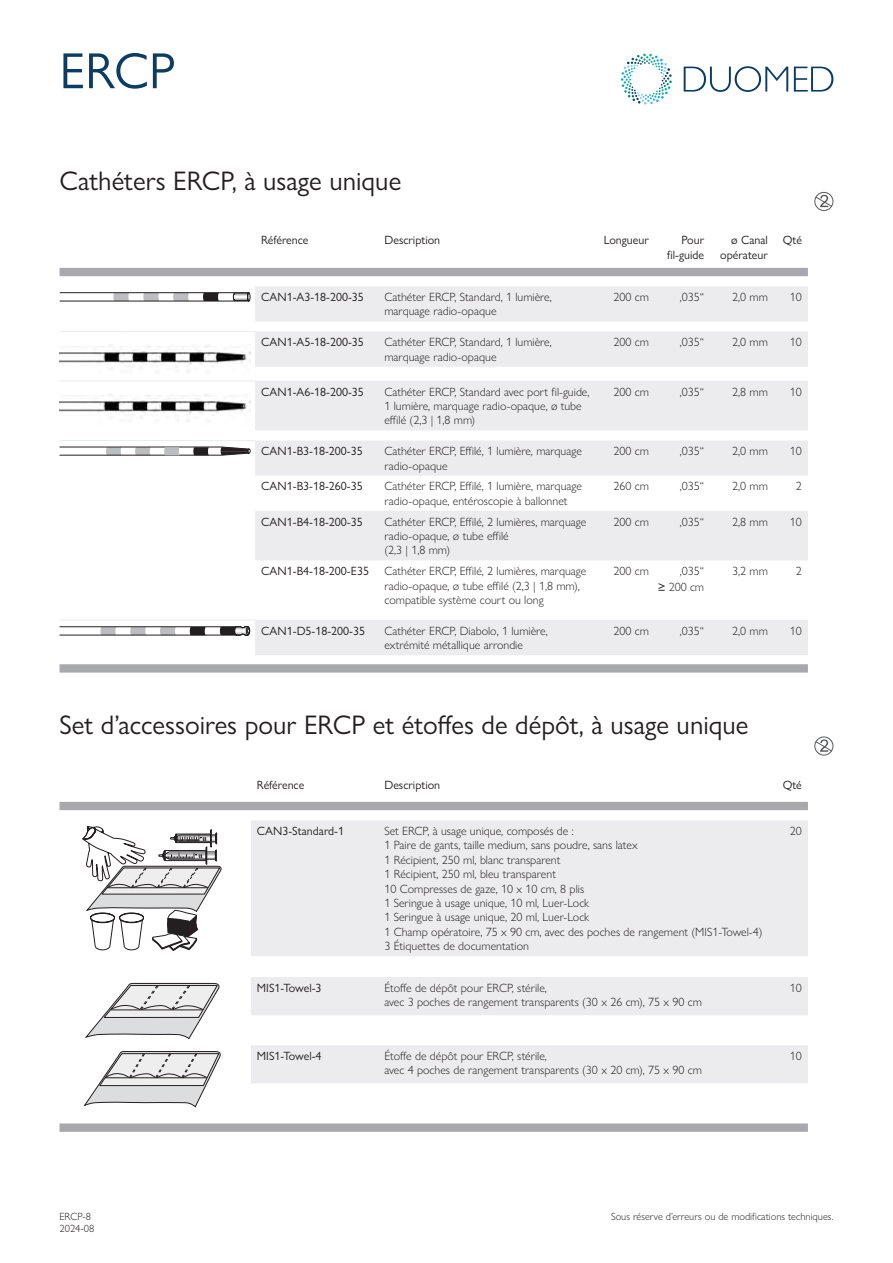
<style>
.page{position:relative;width:893px;height:1263px;background:#fff}
.page>*{position:absolute;margin:0;border:0;box-sizing:border-box;transform-origin:0 0}
.t1{font:51px "Gill Sans Nova";color:#0d3c63}
.Titel2{font:27px "Gill Sans Nova";color:#231f20}
.t2{font:300 12px/14.4px "Gill Sans Nova";color:#231f20}
.t3{font:12px "Gill Sans Nova";color:#231f20}
.t4{font:300 10.5px/12.6px "Gill Sans Nova";color:#231f20}
.s1{font-weight:400;font-size:13.5px}
</style>
<div class="page">
<svg style="left:621px;top:54px;width:51px;height:51px"></svg>
<svg style="left:684px;top:66px;width:149px;height:26px"></svg>
<svg style="left:814px;top:192px;width:19px;height:19px"></svg>
<svg style="left:60px;top:268px;width:748px;height:405px"></svg>
<svg style="left:255px;top:286px;width:553px;height:369px;fill:#ececee"></svg>
<hr style="left:60px;top:331px;width:68px;height:1px;background:#ececee">
<hr style="left:128px;top:331px;width:127px;height:1px;background:#ececee">
<hr style="left:60px;top:380px;width:68px;height:1px;background:#ececee">
<hr style="left:128px;top:380px;width:127px;height:1px;background:#ececee">
<hr style="left:60px;top:440px;width:68px;height:1px;background:#ececee">
<hr style="left:128px;top:440px;width:127px;height:1px;background:#ececee">
<hr style="left:60px;top:620px;width:68px;height:1px;background:#ececee">
<hr style="left:128px;top:620px;width:127px;height:1px;background:#ececee">
<hr style="left:60px;top:301px;width:189px;height:1px;background:#231f20">
<svg style="left:59px;top:292px;width:191px;height:9px"></svg>
<img style="left:60px;top:345px;width:191px;height:30px">
<img style="left:60px;top:394px;width:191px;height:30px">
<svg style="left:59px;top:446px;width:192px;height:10px"></svg>
<svg style="left:59px;top:626px;width:191px;height:10px"></svg>
<svg style="left:814px;top:736px;width:19px;height:20px"></svg>
<svg style="left:60px;top:802px;width:748px;height:330px"></svg>
<svg style="left:251px;top:820px;width:557px;height:263px;fill:#ececee"></svg>
<svg style="left:83px;top:826px;width:140px;height:129px"></svg>
<svg style="left:85px;top:982px;width:136px;height:59px"></svg>
<hr style="left:111px;top:1009px;width:91px;height:1px;background:#231f20">
<svg style="left:84px;top:1051px;width:138px;height:59px"></svg>
<hr style="left:105px;top:1077px;width:102px;height:1px;background:#231f20">
<h1 class="t1" style="left:60px;top:40px;width:117px">ERCP</h1>
<p class="Titel2" style="left:60px;top:164px;width:343px">Cathéters ERCP, à usage unique</p>
<p class="t3" style="left:261px;top:233px;width:49px">Référence</p>
<p class="t3" style="left:384px;top:233px;width:57px">Description</p>
<p class="t3" style="left:604px;top:233px;width:47px">Longueur</p>
<p class="t3" style="left:681px;top:233px;width:24px">Pour</p>
<p class="t3" style="left:667px;top:247px;width:38px">fil-guide</p>
<p class="t3" style="left:731px;top:233px;width:38px">ø Canal</p>
<p class="t3" style="left:720px;top:247px;width:49px">opérateur</p>
<p class="t3" style="left:783px;top:233px;width:21px">Qté</p>
<p class="t3" style="left:261px;top:290px;width:104px">CAN1-A3-18-200-35</p>
<p class="t2" style="left:384px;top:290px;width:169px">Cathéter ERCP, Standard, 1 lumière,</p>
<p class="t2" style="left:384px;top:304px;width:114px">marquage radio-opaque</p>
<p class="t3" style="left:261px;top:335px;width:104px">CAN1-A5-18-200-35</p>
<p class="t2" style="left:384px;top:335px;width:169px">Cathéter ERCP, Standard, 1 lumière,</p>
<p class="t2" style="left:384px;top:349px;width:114px">marquage radio-opaque</p>
<p class="t2" style="left:613px;top:290px;width:37px">200 cm</p>
<p class="t2" style="left:680px;top:290px;width:26px">,035“</p>
<p class="t2" style="left:732px;top:290px;width:37px">2,0 mm</p>
<p class="t2" style="left:790px;top:290px;width:13px">10</p>
<p class="t2" style="left:613px;top:335px;width:37px">200 cm</p>
<p class="t2" style="left:680px;top:335px;width:26px">,035“</p>
<p class="t2" style="left:732px;top:335px;width:37px">2,0 mm</p>
<p class="t2" style="left:790px;top:335px;width:13px">10</p>
<p class="t3" style="left:261px;top:384px;width:104px">CAN1-A6-18-200-35</p>
<p class="t2" style="left:384px;top:384px;width:207px">Cathéter ERCP, Standard avec port fil-guide,<br>1 lumière, marquage radio-opaque, ø tube effilé (2,3 | 1,8 mm)</p>
<p class="t2" style="left:613px;top:384px;width:37px">200 cm</p>
<p class="t2" style="left:680px;top:384px;width:26px">,035“</p>
<p class="t2" style="left:732px;top:384px;width:37px">2,8 mm</p>
<p class="t2" style="left:790px;top:384px;width:13px">10</p>
<p class="t3" style="left:261px;top:444px;width:103px">CAN1-B3-18-200-35</p>
<p class="t2" style="left:384px;top:444px;width:199px">Cathéter ERCP, Effilé, 1 lumière, marquage radio-opaque</p>
<p class="t2" style="left:613px;top:444px;width:37px">200 cm</p>
<p class="t2" style="left:680px;top:444px;width:26px">,035“</p>
<p class="t2" style="left:732px;top:444px;width:37px">2,0 mm</p>
<p class="t2" style="left:790px;top:444px;width:13px">10</p>
<p class="t3" style="left:261px;top:479px;width:103px">CAN1-B3-18-260-35</p>
<p class="t2" style="left:384px;top:479px;width:199px">Cathéter ERCP, Effilé, 1 lumière, marquage radio-opaque, entéroscopie à ballonnet</p>
<p class="t2" style="left:613px;top:479px;width:37px">260 cm</p>
<p class="t2" style="left:680px;top:479px;width:26px">,035“</p>
<p class="t2" style="left:732px;top:479px;width:37px">2,0 mm</p>
<p class="t2" style="left:796px;top:479px;width:7px">2</p>
<p class="t3" style="left:261px;top:514px;width:103px">CAN1-B4-18-200-35</p>
<p class="t2" style="left:384px;top:514px;width:203px">Cathéter ERCP, Effilé, 2 lumières, marquage radio-opaque, ø tube effilé<br>(2,3 | 1,8 mm)</p>
<p class="t2" style="left:613px;top:514px;width:37px">200 cm</p>
<p class="t2" style="left:680px;top:514px;width:26px">,035“</p>
<p class="t2" style="left:732px;top:514px;width:37px">2,8 mm</p>
<p class="t2" style="left:790px;top:514px;width:13px">10</p>
<p class="t3" style="left:261px;top:564px;width:109px">CAN1-B4-18-200-E35</p>
<p class="t2" style="left:384px;top:564px;width:203px">Cathéter ERCP, Effilé, 2 lumières, marquage radio-opaque, ø tube effilé (2,3 | 1,8 mm), compatible système court ou long</p>
<p class="t2" style="left:613px;top:564px;width:37px">200 cm</p>
<p class="t2" style="left:680px;top:564px;width:26px">,035“</p>
<p class="t2" style="left:732px;top:564px;width:37px">3,2 mm</p>
<p class="t2" style="left:796px;top:564px;width:7px">2</p>
<p class="t2" style="left:658px;top:580px;width:48px"><span class="s1">≥</span> 200 cm</p>
<p class="t3" style="left:261px;top:623px;width:105px">CAN1-D5-18-200-35</p>
<p class="t2" style="left:384px;top:623px;width:165px">Cathéter ERCP, Diabolo, 1 lumière, extrémité métallique arrondie</p>
<p class="t2" style="left:613px;top:623px;width:37px">200 cm</p>
<p class="t2" style="left:680px;top:623px;width:26px">,035“</p>
<p class="t2" style="left:732px;top:623px;width:37px">2,0 mm</p>
<p class="t2" style="left:790px;top:623px;width:13px">10</p>
<p class="Titel2" style="left:60px;top:709px;width:690px">Set d’accessoires pour ERCP et étoffes de dépôt, à usage unique</p>
<p class="t3" style="left:257px;top:777px;width:49px">Référence</p>
<p class="t3" style="left:384px;top:777px;width:57px">Description</p>
<p class="t3" style="left:783px;top:777px;width:21px">Qté</p>
<p class="t3" style="left:257px;top:824px;width:89px">CAN3-Standard-1</p>
<p class="t2" style="left:384px;top:824px;width:191px">Set ERCP, à usage unique, composés de :</p>
<p class="t2" style="left:384px;top:838px;width:255px">1 Paire de gants, taille medium, sans poudre, sans latex</p>
<p class="t2" style="left:384px;top:852px;width:177px">1 Récipient, 250 ml, blanc transparent</p>
<p class="t2" style="left:384px;top:867px;width:173px">1 Récipient, 250 ml, bleu transparent</p>
<p class="t2" style="left:384px;top:881px;width:201px">10 Compresses de gaze, 10 x 10 cm, 8 plis</p>
<p class="t2" style="left:384px;top:896px;width:206px">1 Seringue à usage unique, 10 ml, Luer-Lock</p>
<p class="t2" style="left:384px;top:910px;width:206px">1 Seringue à usage unique, 20 ml, Luer-Lock</p>
<p class="t2" style="left:384px;top:924px;width:380px">1 Champ opératoire, 75 x 90 cm, avec des poches de rangement (MIS1-Towel-4)</p>
<p class="t2" style="left:384px;top:939px;width:146px">3 Étiquettes de documentation</p>
<p class="t2" style="left:790px;top:824px;width:13px">20</p>
<p class="t3" style="left:257px;top:980px;width:66px">MIS1-Towel-3</p>
<p class="t2" style="left:384px;top:980px;width:164px">Étoffe de dépôt pour ERCP, stérile,</p>
<p class="t2" style="left:384px;top:995px;width:319px">avec 3 poches de rangement transparents (30 x 26 cm), 75 x 90 cm</p>
<p class="t3" style="left:257px;top:1048px;width:66px">MIS1-Towel-4</p>
<p class="t2" style="left:384px;top:1048px;width:164px">Étoffe de dépôt pour ERCP, stérile,</p>
<p class="t2" style="left:384px;top:1063px;width:319px">avec 4 poches de rangement transparents (30 x 20 cm), 75 x 90 cm</p>
<p class="t2" style="left:790px;top:980px;width:13px">10</p>
<p class="t2" style="left:790px;top:1048px;width:13px">10</p>
<p class="t4" style="left:60px;top:1209px;width:36px">ERCP-8<br>2024-08</p>
<p class="t4" style="left:611px;top:1209px;width:224px">Sous réserve d’erreurs ou de modifications techniques.</p>
</div>
